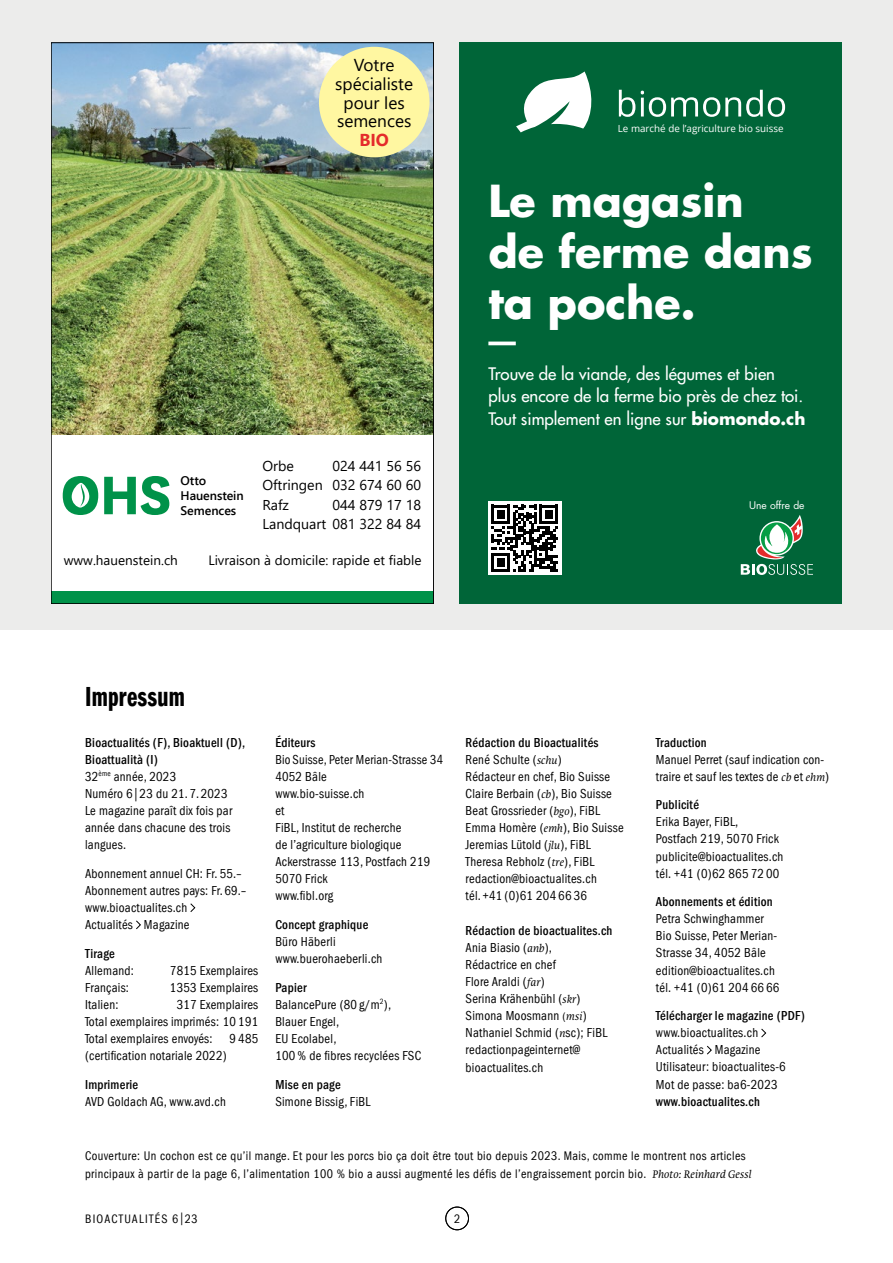
<style>
.page{position:relative;width:893px;height:1263px;background:#fff}
.page>*{position:absolute;margin:0;border:0;box-sizing:border-box;transform-origin:0 0}
.t1{font:700 42.9px/51.3px "Futura Std";color:#fff}
.t2{font:28.35px "Franklin Gothic LT Com Dm Cm";letter-spacing:.01em;color:#000;scale:.95 1}
.t3{font:17.25px/18.8px "Segoe UI";color:#000;text-align:center}
.t4{font:700 17.25px "Segoe UI";color:#e42b2b}
.t5{font:500 16.8px/22.4px "Futura Std";color:#fff}
.t6{font:14.25px/19.5px "Segoe UI";color:#000;text-align:justify}
.t7{font:13.5px "Segoe UI";color:#000}
.t8{font:condensed 13.35px/17.1px "Franklin Gothic LT Com";letter-spacing:.02em;color:#000;scale:.95 1}
.t9{font:condensed 13.35px/17.1px "Franklin Gothic LT Com";letter-spacing:.02em;color:#000;scale:.92 1}
.t10{font:500 condensed 13.35px "Franklin Gothic LT Com";letter-spacing:.02em;color:#000;scale:.95 1}
.t11{font:condensed 12.9px/17.7px "Franklin Gothic LT Com";letter-spacing:.035em;color:#000;scale:.95 1}
.t12{font:condensed 12.6px "Franklin Gothic LT Com";letter-spacing:.11em;color:#000;scale:.95 1}
.t13{font:600 12.45px/15px "Segoe UI";letter-spacing:-.005em;color:#000}
.t14{font:10.2px "Futura Std";color:#fff}
.t15{font:9.75px "Open Sans";color:#fff}
.s1{font-weight:700}
.s2{font-weight:500}
.s3{font-family:"Brioni Pro";font-weight:300;font-style:italic;font-stretch:normal;font-size:11.4px}
.s4{font-size:11.4px}
</style>
<div class="page">
<div style="left:445px;top:1207px;width:24px;height:23px;border:1px solid #000;border-radius:50%"></div>
<div style="left:0;top:0;width:893px;height:629px;background:#ececeb"></div>
<div style="left:459px;top:43px;width:383px;height:561px;background:#006538"></div>
<hr style="left:488px;top:342px;width:28px;height:3px;background:#fff">
<div style="left:488px;top:502px;width:73px;height:73px;background:#fff"></div>
<svg style="left:491px;top:505px;width:67px;height:67px"></svg>
<svg style="left:741px;top:515px;width:72px;height:60px"></svg>
<svg style="left:516px;top:71px;width:76px;height:61px"></svg>
<svg style="left:619px;top:90px;width:16px;height:27px"></svg>
<svg style="left:641px;top:90px;width:144px;height:27px"></svg>
<div style="left:51px;top:43px;width:383px;height:561px;background:#fff"></div>
<img style="left:53px;top:45px;width:379px;height:390px">
<div style="left:51px;top:591px;width:383px;height:13px;background:#009249"></div>
<svg style="left:63px;top:476px;width:106px;height:39px"></svg>
<div style="left:319px;top:47px;width:110px;height:110px;background:#fff7a1;border-radius:50%"></div>
<svg style="left:190px;top:903px;width:6px;height:9px"></svg>
<svg style="left:136px;top:920px;width:5px;height:10px"></svg>
<svg style="left:761px;top:1028px;width:6px;height:10px"></svg>
<svg style="left:707px;top:1045px;width:5px;height:10px"></svg>
<p class="t3" style="left:335px;top:54px;width:79px">Votre spécialiste pour les semences</p>
<p class="t4" style="left:359px;top:124px;width:31px">BIO</p>
<p class="t13" style="left:181px;top:472px;width:65px">Otto<br>Hauenstein<br>Semences</p>
<p class="t6" style="left:262px;top:455px;width:33px">Orbe</p>
<p class="t6" style="left:262px;top:455px;width:160px;text-indent:70px">024 441 56 56<br>Oftringen 032 674 60 60<br>Rafz</p>
<p class="t6" style="left:262px;top:494px;width:160px;text-align:right">044 879 17 18<br>Landquart 081 322 84 84</p>
<p class="t7" style="left:64px;top:547px;width:116px">www.hauenstein.ch</p>
<p class="t7" style="left:208px;top:547px;width:215px">Livraison à domicile: rapide et fiable</p>
<p class="t15" style="left:618px;top:122px;width:167px">Le marché de l’agriculture bio suisse</p>
<h1 class="t1" style="left:488px;top:174px;width:326px">Le magasin<br>de ferme dans ta poche.</h1>
<p class="t5" style="left:488px;top:363px;width:319px">Trouve de la viande, des légumes et bien plus encore de la ferme bio près de chez toi.<br>Tout simplement en ligne sur <span class="s1">biomondo.ch</span></p>
<p class="t14" style="left:749px;top:499px;width:57px">Une offre de</p>
<h2 class="t2" style="left:85px;top:681px;width:106px">Impressum</h2>
<p class="t8" style="left:85px;top:734px;width:170px"><span class="s2">Bioactualités (F), Bioaktuell (D),<br>Bioattualità (I)<br></span>32<sup>ème</sup> année, 2023<br>Numéro 6|23 du 21.7.2023<br>Le magazine paraît dix fois par année dans chacune des trois langues.</p>
<p class="t8" style="left:85px;top:865px;width:171px">Abonnement annuel CH: Fr. 55.–<br>Abonnement autres pays: Fr.69.– www.bioactualites.ch<br>Actualités Magazine</p>
<p class="t10" style="left:85px;top:946px;width:33px">Tirage</p>
<p class="t8" style="left:85px;top:962px;width:53px">Allemand:</p>
<p class="t8" style="left:170px;top:962px;width:94px">7815 Exemplaires</p>
<p class="t8" style="left:85px;top:979px;width:48px">Français:</p>
<p class="t8" style="left:170px;top:979px;width:94px">1353 Exemplaires</p>
<p class="t8" style="left:85px;top:996px;width:37px">Italien:</p>
<p class="t8" style="left:85px;top:996px;width:184px;text-align:justify;text-indent:92px">317 Exemplaires Total exemplaires imprimés: 10 191<br>Total exemplaires envoyés:</p>
<p class="t8" style="left:230px;top:1030px;width:32px">9 485</p>
<p class="t8" style="left:85px;top:1047px;width:151px">(certification notariale 2022)</p>
<p class="t10" style="left:85px;top:1077px;width:57px">Imprimerie</p>
<p class="t8" style="left:85px;top:1093px;width:150px">AVD Goldach AG, www.avd.ch</p>
<p class="t10" style="left:275px;top:734px;width:44px">Éditeurs</p>
<p class="t9" style="left:275px;top:751px;width:184px">Bio Suisse, Peter Merian-Strasse 34<br>4052 Bâle<br>www.bio-suisse.ch<br>et<br>FiBL, Institut de recherche<br>de l’agriculture biologique<br>Ackerstrasse 113, Postfach 219<br>5070 Frick<br>www.fibl.org</p>
<p class="t10" style="left:275px;top:917px;width:99px">Concept graphique</p>
<p class="t8" style="left:275px;top:933px;width:114px">Büro Häberli www.buerohaeberli.ch</p>
<p class="t8" style="left:275px;top:979px;width:155px"><span class="s2">Papier<br></span>BalancePure (80 g/m<sup>2</sup>),<br>Blauer Engel,<br>EU Ecolabel,<br>100% de fibres recyclées FSC</p>
<p class="t10" style="left:275px;top:1076px;width:70px">Mise en page</p>
<p class="t8" style="left:275px;top:1093px;width:102px">Simone Bissig, FiBL</p>
<p class="t8" style="left:466px;top:734px;width:168px"><span class="s2">Rédaction du Bioactualités<br></span>René Schulte (<span class="s3">schu</span>)<br>Rédacteur en chef, Bio Suisse<br>Claire Berbain (<span class="s3">cb</span>), Bio Suisse<br>Beat Grossrieder (<span class="s3">bgo</span>), FiBL<br>Emma Homère (<span class="s3">emh</span>), Bio Suisse<br>Jeremias Lütold (<span class="s3">jlu</span>), FiBL<br>Theresa Rebholz (<span class="s3">tre</span>), FiBL redaction@bioactualites.ch tél.+41 (0)61 204 66 36</p>
<p class="t8" style="left:466px;top:922px;width:156px"><span class="s2">Rédaction de bioactualites.ch<br></span>Ania Biasio (<span class="s3">anb</span>),<br>Rédactrice en chef<br>Flore Araldi (<span class="s3">far</span>)<br>Serina Krähenbühl (<span class="s3">skr</span>)<br>Simona Moosmann <span class="s4">(</span><span class="s3">msi</span>)<br>Nathaniel Schmid (<span class="s3">n</span>sc); FiBL redactionpageinternet@ bioactualites.ch</p>
<p class="t10" style="left:656px;top:734px;width:55px">Traduction</p>
<p class="t8" style="left:656px;top:751px;width:184px">Manuel Perret (sauf indication con&shy;traire et sauf les textes de <span class="s3">cb</span> et <span class="s3">ehm</span>)</p>
<p class="t10" style="left:656px;top:797px;width:47px">Publicité</p>
<p class="t8" style="left:656px;top:813px;width:136px">Erika Bayer, FiBL,<br>Postfach 219, 5070 Frick publicite@bioactualites.ch tél. +41 (0)62 865 72 00</p>
<p class="t10" style="left:656px;top:894px;width:125px">Abonnements et édition</p>
<p class="t8" style="left:656px;top:910px;width:131px">Petra Schwinghammer<br>Bio Suisse, Peter Merian-<br>Strasse 34, 4052 Bâle edition@bioactualites.ch tél. +41 (0)61 204 66 66</p>
<p class="t10" style="left:656px;top:1008px;width:158px">Télécharger le magazine (PDF)</p>
<p class="t8" style="left:656px;top:1024px;width:138px">www.bioactualites.ch<br>Actualités Magazine<br>Utilisateur: bioactualites-6<br>Mot de passe: ba6-2023</p>
<p class="t10" style="left:656px;top:1094px;width:111px">www.bioactualites.ch</p>
<p class="t11" style="left:85px;top:1147px;width:703px">Couverture: Un cochon est ce qu’il mange. Et pour les porcs bio ça doit être tout bio depuis 2023. Mais, comme le montrent nos articles principaux à partir de la page 6, l’alimentation 100 % bio a aussi augmenté les défis de l’engraissement porcin bio. <span class="s3">Photo: Reinhard Gessl</span></p>
<p class="t12" style="left:85px;top:1212px;width:120px">BIOACTUALITÉS 6|23</p>
<p class="t12" style="left:454px;top:1211px;width:8px">2</p>
</div>
